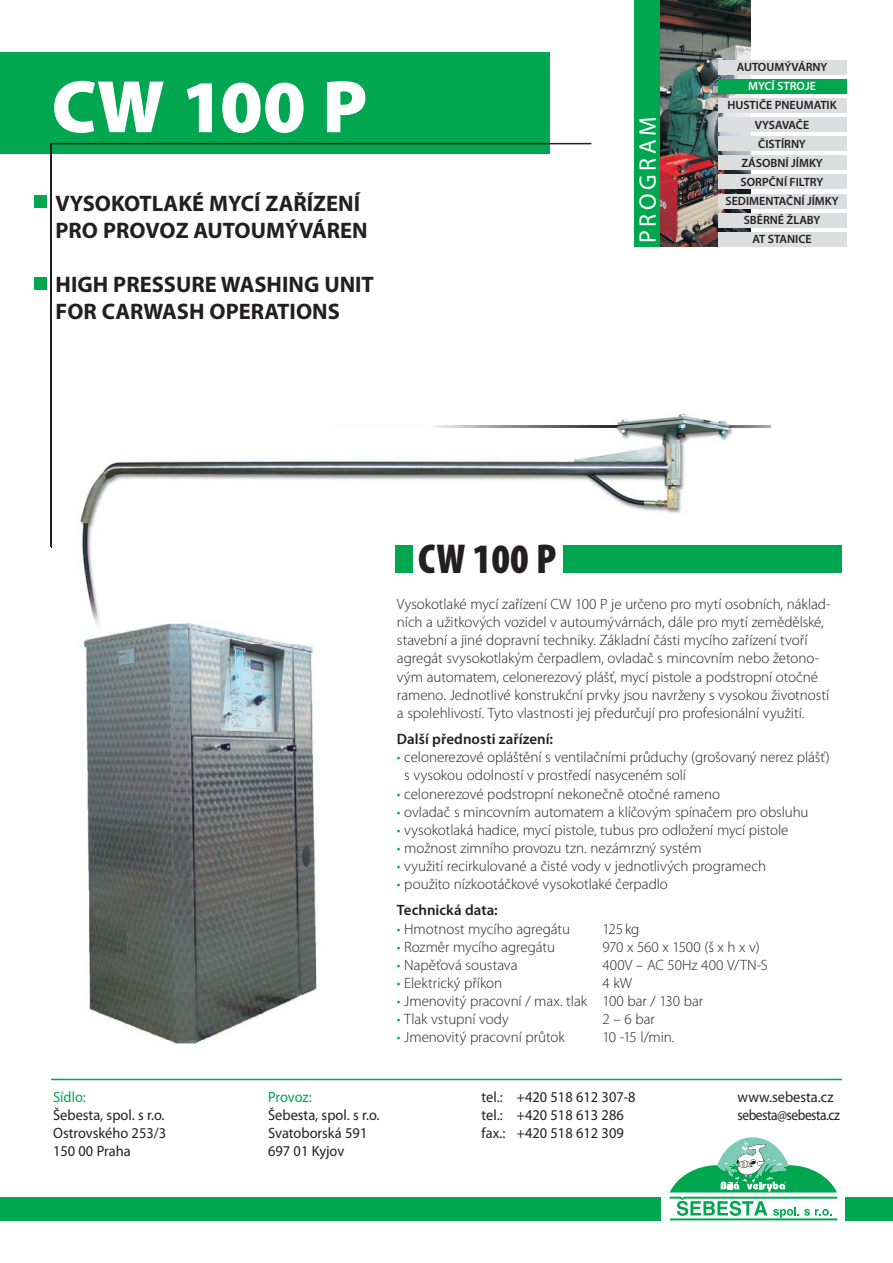
<style>
.page{position:relative;width:893px;height:1263px;background:#fff}
.page>*{position:absolute;margin:0;border:0;box-sizing:border-box;transform-origin:0 0}
.t1{font:900 75px "Myriad Pro";color:#fff}
.t2{font:900 condensed 42px "Myriad Pro";color:#231f20}
.t3{font:24px "Myriad Pro";letter-spacing:.15em;color:#fff}
.t4{font:700 22.5px/27.2px "Myriad Pro";color:#231f20}
.t5{font:300 15px/18px "Myriad Pro";color:#231f20}
.t6{font:15px/18px "Myriad Pro";color:#231f20;scale:.96 1}
.t7{font:15px/18.1px "Myriad Pro";letter-spacing:-.035em;color:#231f20;scale:.96 1}
.t8{font:600 15px "Myriad Pro";color:#231f20}
.t9{font:15px "Myriad Pro";letter-spacing:-.01em;color:#00a650;scale:.96 1}
.t10{font:600 12px/19.2px "Myriad Pro";color:#231f20;text-align:center}
.t11{font:600 12px "Myriad Pro";color:#fff}
.s1{color:#00a650}
.s2{font-weight:600}
</style>
<div class="page">
<img style="left:83px;top:643px;width:234px;height:402px">
<div style="left:0;top:52px;width:550px;height:102px;background:#00a650"></div>
<hr style="left:50px;top:143px;width:2px;height:404px;background:#231f20">
<hr style="left:51px;top:143px;width:540px;height:1px;background:#231f20">
<div style="left:34px;top:195px;width:13px;height:12px;background:#00a650"></div>
<div style="left:34px;top:277px;width:13px;height:13px;background:#00a650"></div>
<img style="left:51px;top:414px;width:709px;height:229px">
<img style="left:51px;top:414px;width:1px;height:133px">
<img style="left:329px;top:426px;width:431px;height:1px">
<img style="left:660px;top:0;width:90px;height:247px">
<div style="left:634px;top:0;width:26px;height:247px;background:#00a650"></div>
<div style="left:718px;top:98px;width:128px;height:15px;background:#dcddde"></div>
<div style="left:718px;top:117px;width:128px;height:15px;background:#dcddde"></div>
<div style="left:718px;top:136px;width:128px;height:15px;background:#dcddde"></div>
<div style="left:718px;top:155px;width:128px;height:15px;background:#dcddde"></div>
<div style="left:718px;top:174px;width:128px;height:15px;background:#dcddde"></div>
<div style="left:718px;top:194px;width:128px;height:15px;background:#dcddde"></div>
<div style="left:718px;top:213px;width:128px;height:15px;background:#dcddde"></div>
<div style="left:718px;top:232px;width:128px;height:15px;background:#dcddde"></div>
<div style="left:718px;top:79px;width:128px;height:15px;background:#00a650"></div>
<div style="left:718px;top:60px;width:128px;height:14px;background:#dcddde"></div>
<hr style="left:51px;top:1079px;width:791px;height:1px;background:#00a650">
<div style="left:0;top:1197px;width:893px;height:24px;background:#00a650"></div>
<svg style="left:662px;top:1196px;width:183px;height:25px"></svg>
<hr style="left:670px;top:1218px;width:167px;height:2px;background:#00a650">
<svg style="left:669px;top:1137px;width:168px;height:81px"></svg>
<div style="left:395px;top:545px;width:18px;height:28px;background:#00a650"></div>
<div style="left:563px;top:545px;width:279px;height:28px;background:#00a650"></div>
<h1 class="t1" style="left:52px;top:79px;width:317px">CW 100 P</h1>
<h3 class="t4" style="left:56px;top:192px;width:314px">VYSOKOTLAKÉ MYCÍ ZAŘÍZENÍ<br>PRO PROVOZ AUTOUMÝVÁREN</h3>
<h3 class="t4" style="left:56px;top:273px;width:320px">HIGH PRESSURE WASHING UNIT<br>FOR CARWASH OPERATIONS</h3>
<h3 class="t3" style="left:639px;top:243px;width:128px;rotate:-90deg">PROGRAM</h3>
<p class="t10" style="left:737px;top:59px;width:92px">AUTOUMÝVÁRNY</p>
<p class="t11" style="left:748px;top:82px;width:69px">MYCÍ STROJE</p>
<p class="t10" style="left:725px;top:97px;width:115px">HUSTIČE PNEUMATIK<br>VYSAVAČE<br>ČISTÍRNY<br>ZÁSOBNÍ JÍMKY<br>SORPČNÍ FILTRY<br>SEDIMENTAČNÍ JÍMKY<br>SBĚRNÉ ŽLABY<br>AT STANICE</p>
<p class="t9" style="left:53px;top:1091px;width:36px">Sídlo:</p>
<p class="t6" style="left:53px;top:1108px;width:119px;text-align:justify">Šebesta, spol. s r.o.<br>Ostrovského 253/3<br>150 00 Praha</p>
<h2 class="t2" style="left:418px;top:543px;width:140px">CW 100 P</h2>
<p class="t5" style="left:397px;top:597px;width:435px">Vysokotlaké mycí zařízení CW 100 P je určeno pro mytí osobních, náklad&shy;ních a užitkových vozidel v autoumývárnách, dále pro mytí zemědělské, stavební a jiné dopravní techniky. Základní části mycího zařízení tvoří agregát svysokotlakým čerpadlem, ovladač s mincovním nebo žetono&shy;vým automatem, celonerezový plášť, mycí pistole a podstropní otočné rameno. Jednotlivé konstrukční prvky jsou navrženy s vysokou životností a spolehlivostí. Tyto vlastnosti jej předurčují pro profesionální využití.</p>
<p class="t8" style="left:397px;top:733px;width:158px">Další přednosti zařízení:</p>
<p class="t5" style="left:404px;top:750px;width:427px;text-indent:-7px"><span class="s1">•</span> celonerezové opláštění s ventilačními průduchy (grošovaný nerez plášť) s vysokou odolností v prostředí nasyceném solí</p>
<p class="t5" style="left:397px;top:786px;width:325px"><span class="s1">•</span> celonerezové podstropní nekonečně otočné rameno</p>
<p class="t5" style="left:397px;top:804px;width:413px"><span class="s1">•</span> ovladač s mincovním automatem a klíčovým spínačem pro obsluhu</p>
<p class="t5" style="left:397px;top:822px;width:393px"><span class="s1">•</span> vysokotlaká hadice, mycí pistole, tubus pro odložení mycí pistole</p>
<p class="t5" style="left:397px;top:840px;width:306px"><span class="s1">•</span> možnost zimního provozu tzn. nezámrzný systém</p>
<p class="t5" style="left:397px;top:858px;width:371px"><span class="s1">•</span> využití recirkulované a čisté vody v jednotlivých programech</p>
<p class="t5" style="left:397px;top:872px;width:272px;line-height:26.5px"><span class="s1">•</span> použito nízkootáčkové vysokotlaké čerpadlo<br><span class="s2">Technická data:</span></p>
<p class="t5" style="left:397px;top:921px;width:175px"><span class="s1">•</span> Hmotnost mycího agregátu</p>
<p class="t5" style="left:602px;top:921px;width:38px">125 kg</p>
<p class="t5" style="left:397px;top:939px;width:160px"><span class="s1">•</span> Rozměr mycího agregátu</p>
<p class="t5" style="left:602px;top:939px;width:159px">970 x 560 x 1500 (š x h x v)</p>
<p class="t5" style="left:397px;top:957px;width:122px"><span class="s1">•</span> Napěťová soustava</p>
<p class="t5" style="left:602px;top:957px;width:167px">400V – AC 50Hz 400 V/TN-S</p>
<p class="t5" style="left:397px;top:975px;width:107px"><span class="s1">•</span> Elektrický příkon</p>
<p class="t5" style="left:602px;top:975px;width:31px">4 kW</p>
<p class="t5" style="left:397px;top:993px;width:308px"><span class="s1">•</span> Jmenovitý pracovní / max. tlak 100 bar / 130 bar</p>
<p class="t5" style="left:397px;top:1011px;width:113px"><span class="s1">•</span> Tlak vstupní vody</p>
<p class="t5" style="left:602px;top:1011px;width:54px">2 – 6 bar</p>
<p class="t5" style="left:397px;top:1029px;width:169px"><span class="s1">•</span> Jmenovitý pracovní průtok</p>
<p class="t5" style="left:602px;top:1029px;width:73px">10 -15 l/min.</p>
<p class="t9" style="left:268px;top:1091px;width:47px">Provoz:</p>
<p class="t6" style="left:268px;top:1108px;width:118px">Šebesta, spol. s r.o.<br>Svatoborská 591<br>697 01 Kyjov</p>
<p class="t6" style="left:482px;top:1090px;width:162px">tel.: +420 518 612 307-8 tel.: +420 518 613 286 fax.: +420 518 612 309</p>
<p class="t7" style="left:738px;top:1090px;width:108px">www.sebesta.cz sebesta@sebesta.cz</p>
</div>
